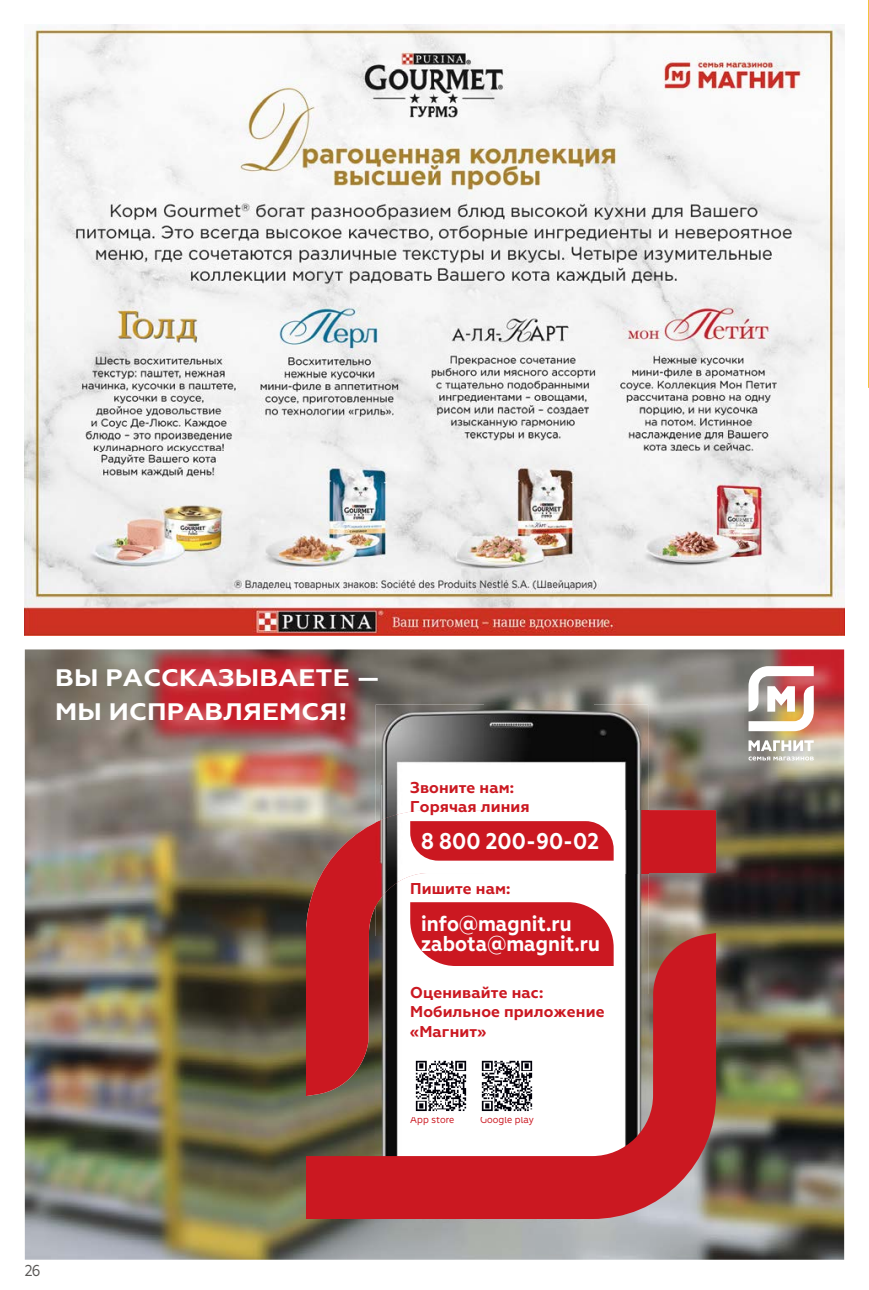
<style>
.page{position:relative;width:869px;height:1290px;background:#fff}
.page>*{position:absolute;margin:0;border:0;box-sizing:border-box;transform-origin:0 0}
.t1{font:700 23.8px/34.1px "Geometria Narrow";letter-spacing:.005em;color:#fff;scale:1.24 1}
.t2{font:700 22.57px "Geometria Narrow";color:#fff}
.t3{font:700 21.53px/19.4px "Geometria Narrow";color:#fff}
.t4{font:700 15.75px/19.4px "Geometria Narrow";letter-spacing:.005em;color:#cb1821;scale:1.11 1}
.t5{font:15.75px "Geometria Narrow";color:#595755}
.t6{font:10.5px "Geometria Narrow";letter-spacing:.005em;color:#cb1821}
</style>
<div class="page">
<img style="left:25px;top:649px;width:818px;height:610px">
<svg style="left:306px;top:810px;width:409px;height:123px;background:#b24747"></svg>
<img style="left:375px;top:704px;width:109px;height:229px">
<img style="left:484px;top:704px;width:109px;height:106px">
<img style="left:593px;top:704px;width:55px;height:523px">
<img style="left:539px;top:873px;width:54px;height:29px">
<img style="left:375px;top:1219px;width:218px;height:8px">
<img style="left:375px;top:810px;width:164px;height:96px">
<img style="left:539px;top:810px;width:109px;height:63px">
<svg style="left:306px;top:933px;width:409px;height:286px"></svg>
<svg style="left:410px;top:821px;width:203px;height:40px;background:#cd242c"></svg>
<svg style="left:410px;top:902px;width:203px;height:64px;background:#ce2830"></svg>
<img style="left:476px;top:1054px;width:61px;height:62px">
<img style="left:410px;top:1054px;width:61px;height:62px">
<svg style="left:748px;top:666px;width:65px;height:65px"></svg>
<svg style="left:748px;top:740px;width:65px;height:20px"></svg>
<img style="left:25px;top:25px;width:818px;height:610px">
<h1 class="t1" style="left:55px;top:661px;width:263px">ВЫ РАССКАЗЫВАЕТЕ —<br>МЫ ИСПРАВЛЯЕМСЯ!</h1>
<p class="t4" style="left:410px;top:778px;width:109px">Звоните нам:<br>Горячая линия</p>
<h2 class="t2" style="left:421px;top:827px;width:179px">8 800 200-90-02</h2>
<p class="t4" style="left:410px;top:879px;width:92px">Пишите нам:</p>
<h3 class="t3" style="left:421px;top:914px;width:180px">info@magnit.ru zabota@magnit.ru</h3>
<p class="t4" style="left:410px;top:983px;width:176px">Оценивайте нас:<br>Мобильное приложение «Магнит»</p>
<p class="t6" style="left:410px;top:1113px;width:46px">App store</p>
<p class="t6" style="left:480px;top:1113px;width:55px">Google play</p>
<p class="t5" style="left:25px;top:1261px;width:17px">26</p>
</div>
